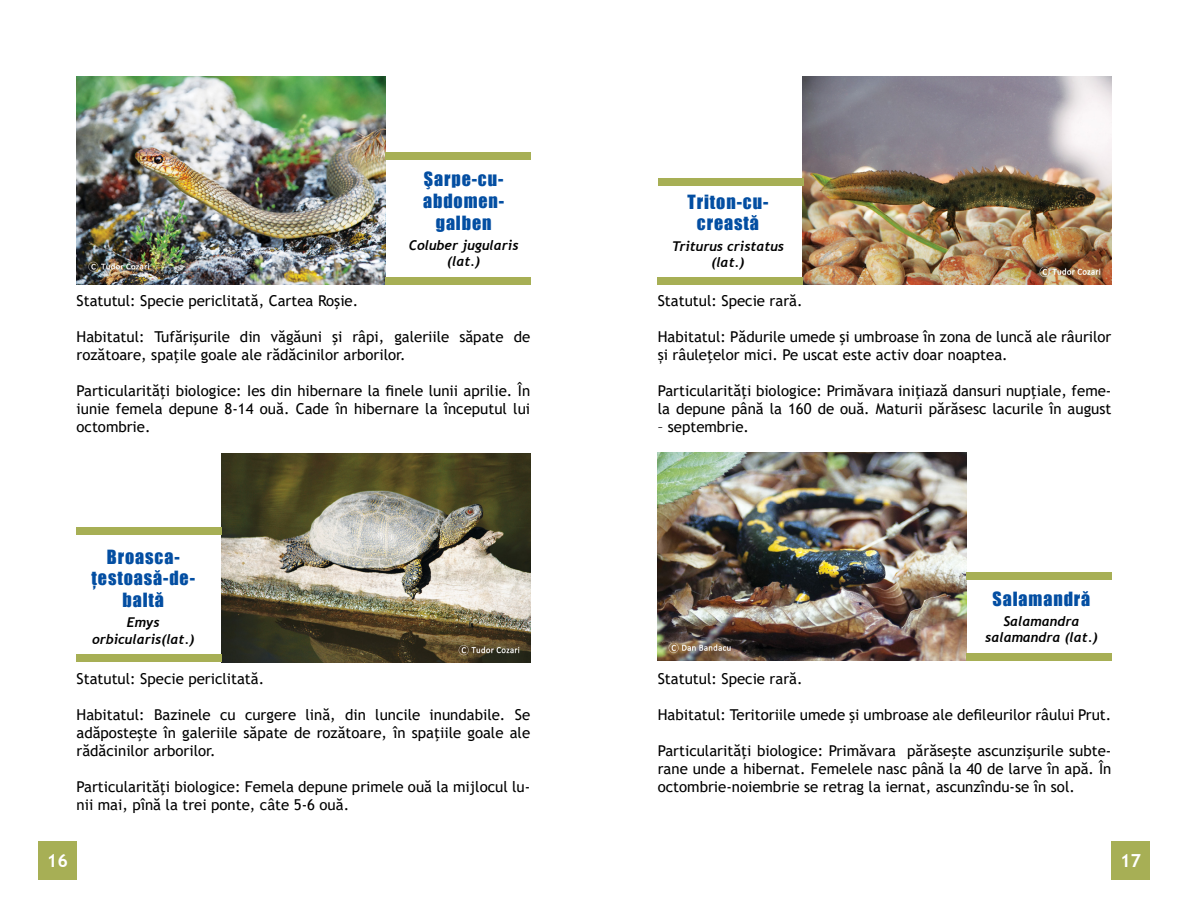
<style>
.page{position:relative;width:1188px;height:918px;background:#fff}
.page>*{position:absolute;margin:0;border:0;box-sizing:border-box;transform-origin:0 0}
.t1{font:18px/21.6px "Impact";letter-spacing:.05em;color:#034ea2;text-align:center}
.t2{font:700 18px "Trebuchet MS";color:#fff}
.t3{font:15px/18px "Trebuchet MS";color:#000}
.t4{font:italic 700 13.5px/16.2px "Trebuchet";color:#000;text-align:center}
</style>
<div class="page">
<div style="left:1111px;top:841px;width:39px;height:39px;background:#a7af55"></div>
<div style="left:38px;top:841px;width:39px;height:39px;background:#a7af55"></div>
<img style="left:803px;top:77px;width:308px;height:208px">
<img style="left:658px;top:453px;width:308px;height:208px">
<img style="left:222px;top:454px;width:308px;height:208px">
<img style="left:77px;top:77px;width:308px;height:208px">
<div style="left:385px;top:277px;width:146px;height:8px;background:#a7af55"></div>
<div style="left:658px;top:277px;width:145px;height:8px;background:#a7af55"></div>
<div style="left:658px;top:179px;width:145px;height:7px;background:#a7af55"></div>
<div style="left:76px;top:654px;width:146px;height:8px;background:#a7af55"></div>
<div style="left:77px;top:527px;width:145px;height:8px;background:#a7af55"></div>
<div style="left:966px;top:653px;width:146px;height:7px;background:#a7af55"></div>
<div style="left:966px;top:572px;width:145px;height:7px;background:#a7af55"></div>
<div style="left:385px;top:152px;width:145px;height:8px;background:#a7af55"></div>
<p class="t1" style="left:423px;top:168px;width:83px">Şarpe-cu&shy;abdomen&shy;galben</p>
<p class="t4" style="left:409px;top:237px;width:111px">Coluber jugularis (lat.)</p>
<p class="t3" style="left:77px;top:292px;width:283px">Statutul: Specie periclitată, Cartea Roşie.</p>
<p class="t3" style="left:77px;top:328px;width:455px">Habitatul: Tufărişurile din văgăuni şi râpi, galeriile săpate de rozătoare, spaţile goale ale rădăcinilor arborilor.</p>
<p class="t3" style="left:77px;top:382px;width:455px;text-align:justify">Particularităţi biologice: Ies din hibernare la finele lunii aprilie. În iunie femela depune 8-14 ouă. Cade în hibernare la începutul lui octombrie.</p>
<p class="t1" style="left:92px;top:545px;width:105px">Broasca&shy;țestoasă-de&shy;baltă</p>
<p class="t4" style="left:92px;top:615px;width:104px">Emys orbicularis(lat.)</p>
<p class="t3" style="left:77px;top:670px;width:189px">Statutul: Specie periclitată.</p>
<p class="t3" style="left:77px;top:706px;width:455px;text-align:justify">Habitatul: Bazinele cu curgere lină, din luncile inundabile. Se adăposteşte în galeriile săpate de rozătoare, în spaţiile goale ale rădăcinilor arborilor.</p>
<p class="t3" style="left:77px;top:778px;width:455px">Particularităţi biologice: Femela depune primele ouă la mijlocul lu&shy;nii mai, pînă la trei ponte, câte 5-6 ouă.</p>
<p class="t1" style="left:688px;top:190px;width:82px">Triton-cu&shy;creastă</p>
<p class="t4" style="left:672px;top:238px;width:114px">Triturus cristatus (lat.)</p>
<p class="t3" style="left:658px;top:292px;width:146px">Statutul: Specie rară.</p>
<p class="t3" style="left:658px;top:328px;width:455px">Habitatul: Pădurile umede şi umbroase în zona de luncă ale râurilor și râuleţelor mici. Pe uscat este activ doar noaptea.</p>
<p class="t3" style="left:658px;top:382px;width:455px">Particularităţi biologice: Primăvara iniţiază dansuri nupţiale, feme&shy;la depune până la 160 de ouă. Maturii părăsesc lacurile în august</p>
<p class="t3" style="left:658px;top:418px;width:93px">– septembrie.</p>
<p class="t1" style="left:993px;top:587px;width:99px">Salamandră</p>
<p class="t4" style="left:985px;top:613px;width:114px">Salamandra salamandra (lat.)</p>
<p class="t3" style="left:658px;top:670px;width:146px">Statutul: Specie rară.</p>
<p class="t3" style="left:658px;top:706px;width:455px">Habitatul: Teritoriile umede şi umbroase ale defileurilor râului Prut.</p>
<p class="t3" style="left:658px;top:742px;width:455px;text-align:justify">Particularităţi biologice: Primăvara părăseşte ascunzişurile subte&shy;rane unde a hibernat. Femelele nasc până la 40 de larve în apă. În octombrie-noiembrie se retrag la iernat, ascunzîndu-se în sol.</p>
<p class="t2" style="left:47px;top:850px;width:23px">16</p>
<p class="t2" style="left:1120px;top:850px;width:23px">17</p>
</div>
